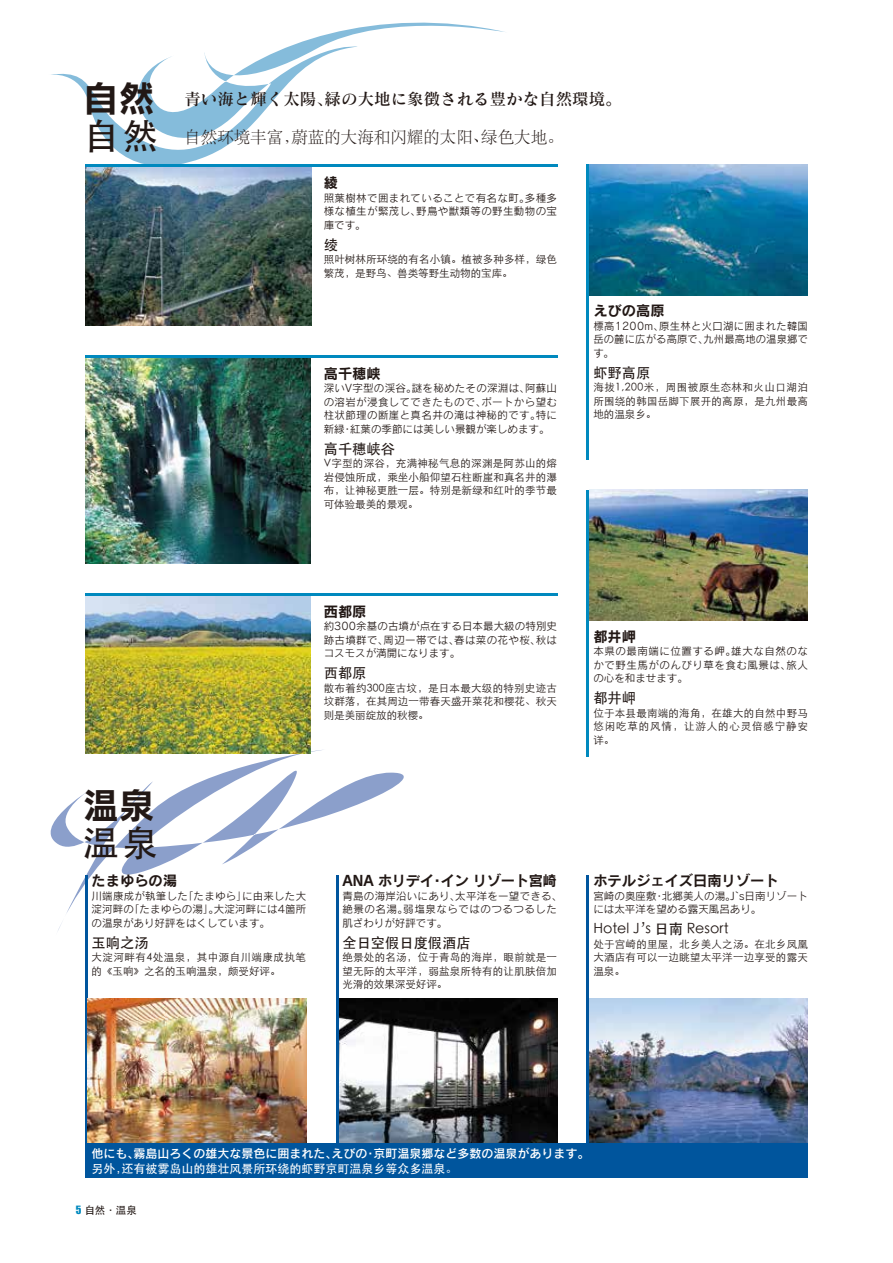
<style>
.page{position:relative;width:893px;height:1263px;background:#fff}
.page>*{position:absolute;margin:0;border:0;box-sizing:border-box;transform-origin:0 0}
.t1{font:36px/37.5px "Rodin CID B";color:#221815}
.t2{font:16.5px "Matisse CID DB";color:#221815}
.t3{font:16.5px "ST Song";color:#221815}
.t4{font:14.25px "ST Heiti";color:#221815}
.t5{font:14.25px "Rodin CID B";color:#221815}
.t6{font:14.25px "Rodin CID B";letter-spacing:-.025em;color:#221815}
.t7{font:12px/14.4px "Rodin CID DB";color:#fff}
.t8{font:10.5px/13.5px "Rodin CID M";letter-spacing:.02em;color:#221815;text-align:justify}
.t9{font:10.5px/13.5px "ST Xihei";letter-spacing:.025em;color:#221815;text-align:justify}
.t10{font:10.5px/13.5px "ST Xihei";letter-spacing:.045em;color:#221815}
.t11{font:10.5px "ST Heiti";color:#221815}
.s1{font-family:"ST Heiti"}
.s2{font-family:"Impact";color:#0089be}
</style>
<div class="page">
<svg style="left:50px;top:749px;width:354px;height:187px"></svg>
<svg style="left:51px;top:22px;width:457px;height:163px"></svg>
<hr style="left:85px;top:875px;width:2px;height:269px;background:#00559d">
<img style="left:87px;top:999px;width:219px;height:144px">
<hr style="left:587px;top:875px;width:2px;height:269px;background:#00559d">
<img style="left:589px;top:999px;width:219px;height:144px">
<hr style="left:587px;top:165px;width:2px;height:295px;background:#0089be">
<img style="left:589px;top:165px;width:218px;height:130px">
<hr style="left:587px;top:490px;width:2px;height:266px;background:#0089be">
<img style="left:589px;top:490px;width:219px;height:130px">
<img style="left:85px;top:358px;width:226px;height:205px">
<hr style="left:85px;top:355px;width:472px;height:3px;background:#0089be">
<img style="left:85px;top:595px;width:226px;height:159px">
<hr style="left:85px;top:593px;width:472px;height:2px;background:#0089be">
<img style="left:338px;top:999px;width:219px;height:144px">
<hr style="left:336px;top:875px;width:2px;height:269px;background:#00559d">
<div style="left:85px;top:1143px;width:723px;height:35px;background:#00559d"></div>
<img style="left:85px;top:167px;width:226px;height:158px">
<hr style="left:85px;top:165px;width:472px;height:2px;background:#0089be">
<p class="t1" style="left:83px;top:78px;width:77px">自然<span class="s1">自然</span></p>
<p class="t2" style="left:184px;top:89px;width:439px">青い海と輝く太陽、緑の大地に象徴される豊かな自然環境。</p>
<p class="t3" style="left:184px;top:126px;width:381px">自然环境丰富，蔚蓝的大海和闪耀的太阳、绿色大地。</p>
<p class="t5" style="left:324px;top:173px;width:16px">綾</p>
<p class="t8" style="left:324px;top:191px;width:235px">照葉樹林で囲まれていることで有名な町。多種多様な植生が緊茂し、野鳥や獣類等の野生動物の宝庫です。　</p>
<p class="t4" style="left:324px;top:238px;width:16px">绫</p>
<p class="t9" style="left:324px;top:253px;width:235px">照叶树林所环绕的有名小镇。植被多种多样，绿色繁茂，是野鸟、兽类等野生动物的宝库。</p>
<p class="t5" style="left:324px;top:364px;width:58px">高千穂峡</p>
<p class="t8" style="left:324px;top:381px;width:235px">深いV字型の渓谷。謎を秘めたその深淵は、阿蘇山の溶岩が浸食してできたもので、ボートから望む柱状節理の断崖と真名井の滝は神秘的です。特に新緑・紅葉の季節には美しい景観が楽しめます。</p>
<p class="t4" style="left:324px;top:442px;width:73px">高千穗峡谷</p>
<p class="t9" style="left:324px;top:457px;width:235px">V字型的深谷，充满神秘气息的深渊是阿苏山的熔岩侵蚀所成，乘坐小船仰望石柱断崖和真名井的瀑布，让神秘更胜一层。特别是新绿和红叶的季节最可体验最美的景观。</p>
<p class="t5" style="left:593px;top:301px;width:73px">えびの高原</p>
<p class="t8" style="left:593px;top:319px;width:216px">標高1200m、原生林と火口湖に囲まれた韓国岳の麓に広がる高原で、九州最高地の温泉郷です。</p>
<p class="t4" style="left:593px;top:366px;width:58px">虾野高原</p>
<p class="t9" style="left:593px;top:381px;width:216px">海拔1,200米，周围被原生态林和火山口湖泊所围绕的韩国岳脚下展开的高原，是九州最高地的温泉乡。</p>
<p class="t5" style="left:324px;top:602px;width:44px">西都原</p>
<p class="t8" style="left:324px;top:619px;width:235px">約300余基の古墳が点在する日本最大級の特別史跡古墳群で、周辺一帯では、春は菜の花や桜、秋はコスモスが満開になります。</p>
<p class="t4" style="left:324px;top:666px;width:44px">西都原</p>
<p class="t9" style="left:324px;top:681px;width:235px">散布着约300座古坟，是日本最大级的特别史迹古坟群落，在其周边一带春天盛开菜花和樱花、秋天则是美丽绽放的秋樱。</p>
<p class="t1" style="left:83px;top:785px;width:77px">温泉<span class="s1">温泉</span></p>
<p class="t5" style="left:92px;top:871px;width:87px">たまゆらの湯</p>
<p class="t8" style="left:92px;top:889px;width:216px">川端康成が執筆した「たまゆら」に由来した大淀河畔の「たまゆらの湯」。大淀河畔には4箇所の温泉があり好評をはくしています。</p>
<p class="t4" style="left:92px;top:935px;width:58px">玉响之汤</p>
<p class="t10" style="left:92px;top:951px;width:216px">大淀河畔有4处温泉，其中源自川端康成执笔的《玉响》之名的玉响温泉，颇受好评。</p>
<p class="t6" style="left:342px;top:871px;width:216px">ANA ホリデイ・イン リゾート宮崎</p>
<p class="t8" style="left:342px;top:889px;width:221px;text-align:left">青島の海岸沿いにあり、太平洋を一望できる、絶景の名湯。弱塩泉ならではのつるつるした肌ざわりが好評です。</p>
<p class="t4" style="left:342px;top:935px;width:130px">全日空假日度假酒店</p>
<p class="t9" style="left:342px;top:951px;width:216px">绝景处的名汤，位于青岛的海岸，眼前就是一望无际的太平洋，弱盐泉所特有的让肌肤倍加光滑的效果深受好评。</p>
<p class="t5" style="left:593px;top:627px;width:44px">都井岬</p>
<p class="t8" style="left:593px;top:644px;width:216px">本県の最南端に位置する岬。雄大な自然のなかで野生馬がのんびり草を食む風景は、旅人の心を和ませます。</p>
<p class="t4" style="left:593px;top:691px;width:44px">都井岬</p>
<p class="t9" style="left:593px;top:706px;width:216px">位于本县最南端的海角，在雄大的自然中野马悠闲吃草的风情，让游人的心灵倍感宁静安详。</p>
<p class="t5" style="left:593px;top:871px;width:187px">ホテルジェイズ日南リゾート</p>
<p class="t8" style="left:593px;top:889px;width:216px">宮崎の奥座敷・北郷美人の湯。J`s日南リゾートには太平洋を望める露天風呂あり。</p>
<p class="t4" style="left:593px;top:922px;width:137px">Hotel J’s 日南 Resort</p>
<p class="t9" style="left:593px;top:937px;width:216px">处于宫崎的里屋，北乡美人之汤。在北乡凤凰大酒店有可以一边眺望太平洋一边享受的露天温泉。</p>
<p class="t7" style="left:92px;top:1146px;width:499px">他にも、霧島山ろくの雄大な景色に囲まれた、えびの・京町温泉郷など多数の温泉があります。<span class="s1">另外，还有被雾岛山的雄壮风景所环绕的虾野京町温泉乡等众多温泉。</span></p>
<p class="t11" style="left:76px;top:1205px;width:63px"><span class="s2">5</span> 自然·温泉</p>
</div>
